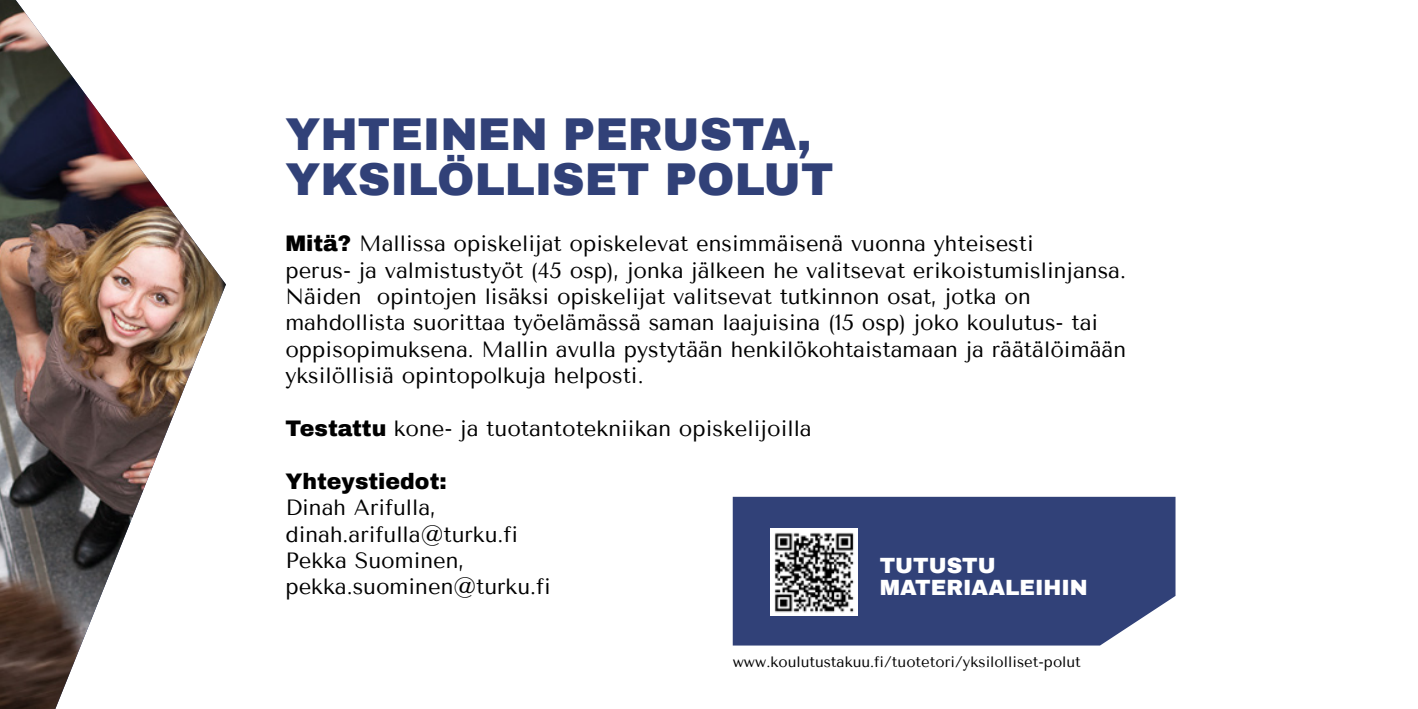
<style>
.page{position:relative;width:1418px;height:709px;background:#fff}
.page>*{position:absolute;margin:0;border:0;box-sizing:border-box;transform-origin:0 0}
.t1{font:900 45px/45px "Archivo";color:#314178}
.t2{font:22px/26.5px "Tenor Sans";color:#000}
.t3{font:900 22px "Archivo";color:#000}
.t4{font:900 21.5px/21.5px "Archivo";color:#fff}
.t5{font:15px "Tenor Sans";color:#000}
.s1{font-family:"Archivo";font-weight:900}
</style>
<div class="page">
<img style="left:0;top:0;width:226px;height:709px">
<div style="left:732px;top:497px;width:443px;height:148px;background:#314178"></div>
<img style="left:770px;top:528px;width:87px;height:87px">
<h1 class="t1" style="left:285px;top:112px;width:550px">YHTEINEN PERUSTA,<br>YKSILÖLLISET POLUT</h1>
<p class="t2" style="left:285px;top:230px;width:842px"><span class="s1">Mitä?</span> Mallissa opiskelijat opiskelevat ensimmäisenä vuonna yhteisesti<br>perus- ja valmistustyöt (45 osp), jonka jälkeen he valitsevat erikoistumislinjansa.<br>Näiden opintojen lisäksi opiskelijat valitsevat tutkinnon osat, jotka on mahdollista suorittaa työelämässä saman laajuisina (15 osp) joko koulutus- tai oppisopimuksena. Mallin avulla pystytään henkilökohtaistamaan ja räätälöimään yksilöllisiä opintopolkuja helposti.</p>
<p class="t2" style="left:285px;top:415px;width:528px"><span class="s1">Testattu</span> kone- ja tuotantotekniikan opiskelijoilla</p>
<p class="t3" style="left:285px;top:468px;width:163px">Yhteystiedot:</p>
<p class="t2" style="left:285px;top:494px;width:267px">Dinah Arifulla, dinah.arifulla@turku.fi<br>Pekka Suominen, pekka.suominen@turku.fi</p>
<p class="t4" style="left:879px;top:555px;width:209px">TUTUSTU<br>MATERIAALEIHIN</p>
<p class="t5" style="left:732px;top:652px;width:350px">www.koulutustakuu.fi/tuotetori/yksilolliset-polut</p>
</div>
